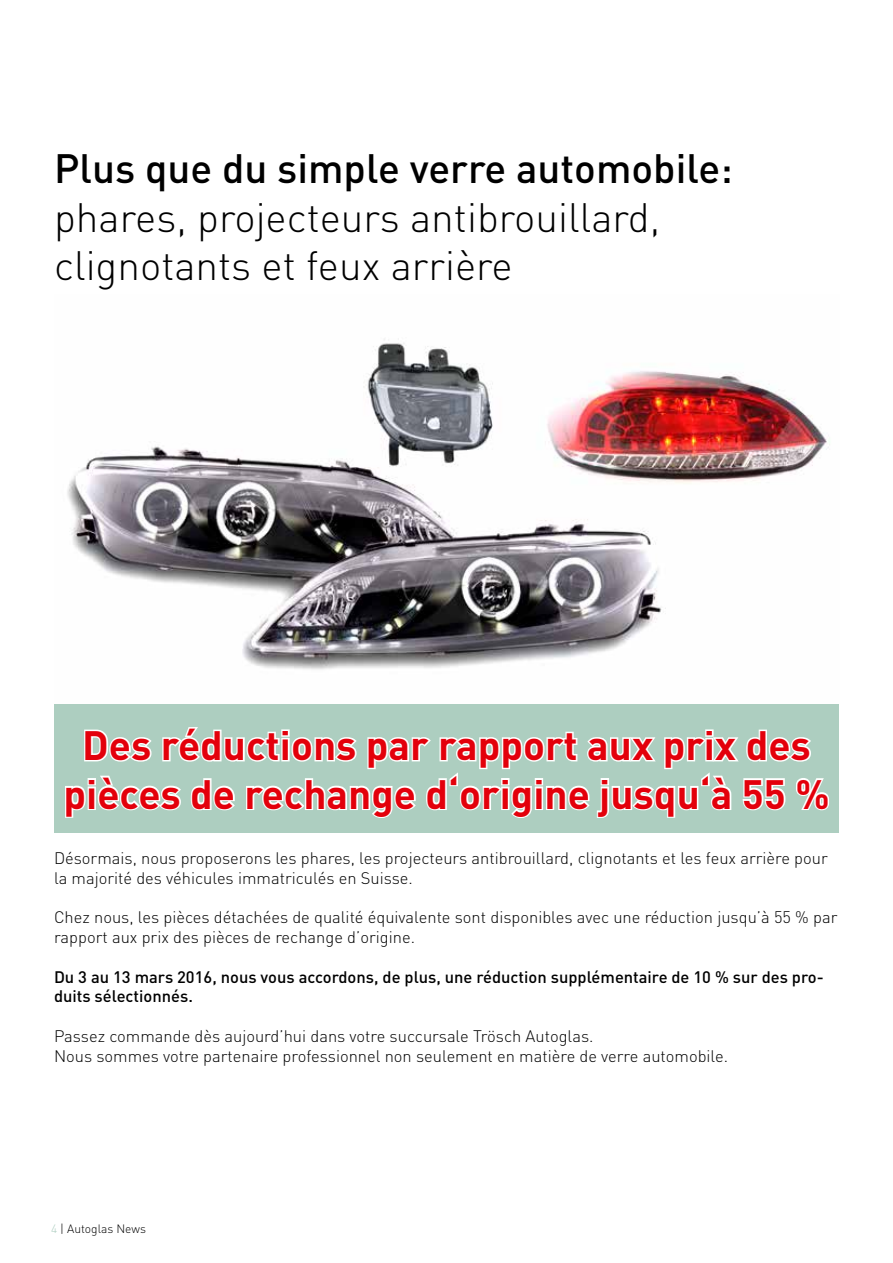
<style>
.page{position:relative;width:893px;height:1263px;background:#fff}
.page>*{position:absolute;margin:0;border:0;box-sizing:border-box;transform-origin:0 0}
.t1{font:700 40.5px/48.6px "DIN Pro";color:#e3000b;text-align:center}
.t2{font:300 40.5px/48.6px "DIN Pro";color:#000}
.t3{font:500 40.5px "DIN Pro";color:#000}
.t4{font:300 16.5px/19.8px "DIN Pro";color:#000}
.t5{font:500 16.5px/19.8px "DIN Pro";color:#000}
.t6{font:300 12px "DIN Pro";color:#000}
.s1{color:#adcec0}
</style>
<div class="page">
<img style="left:54px;top:339px;width:785px;height:366px">
<div style="left:54px;top:705px;width:785px;height:128px;background:#adcec0"></div>
<svg style="left:65px;top:727px;width:764px;height:91px"></svg>
<h1 class="t3" style="left:54px;top:136px;width:680px">Plus que du simple verre automobile:</h1>
<h1 class="t2" style="left:54px;top:189px;width:608px">phares, projecteurs antibrouillard, clignotants et feux arrière</h1>
<h1 class="t1" style="left:64px;top:716px;width:768px">Des réductions par rapport aux prix des pièces de rechange d‘origine jusqu‘à 55 %</h1>
<p class="t4" style="left:54px;top:846px;width:775px">Désormais, nous proposerons les phares, les projecteurs antibrouillard, clignotants et les feux arrière pour la majorité des véhicules immatriculés en Suisse.</p>
<p class="t4" style="left:54px;top:906px;width:785px">Chez nous, les pièces détachées de qualité équivalente sont disponibles avec une réduction jusqu’à 55 % par rapport aux prix des pièces de rechange d’origine.</p>
<p class="t5" style="left:54px;top:965px;width:771px">Du 3 au 13 mars 2016, nous vous accordons, de plus, une réduction supplémentaire de 10 % sur des pro&shy;duits sélectionnés.</p>
<p class="t4" style="left:54px;top:1025px;width:676px">Passez commande dès aujourd’hui dans votre succursale Trösch Autoglas.<br>Nous sommes votre partenaire professionnel non seulement en matière de verre automobile.</p>
<p class="t6" style="left:51px;top:1219px;width:96px"><span class="s1">4</span> | Autoglas News</p>
</div>
